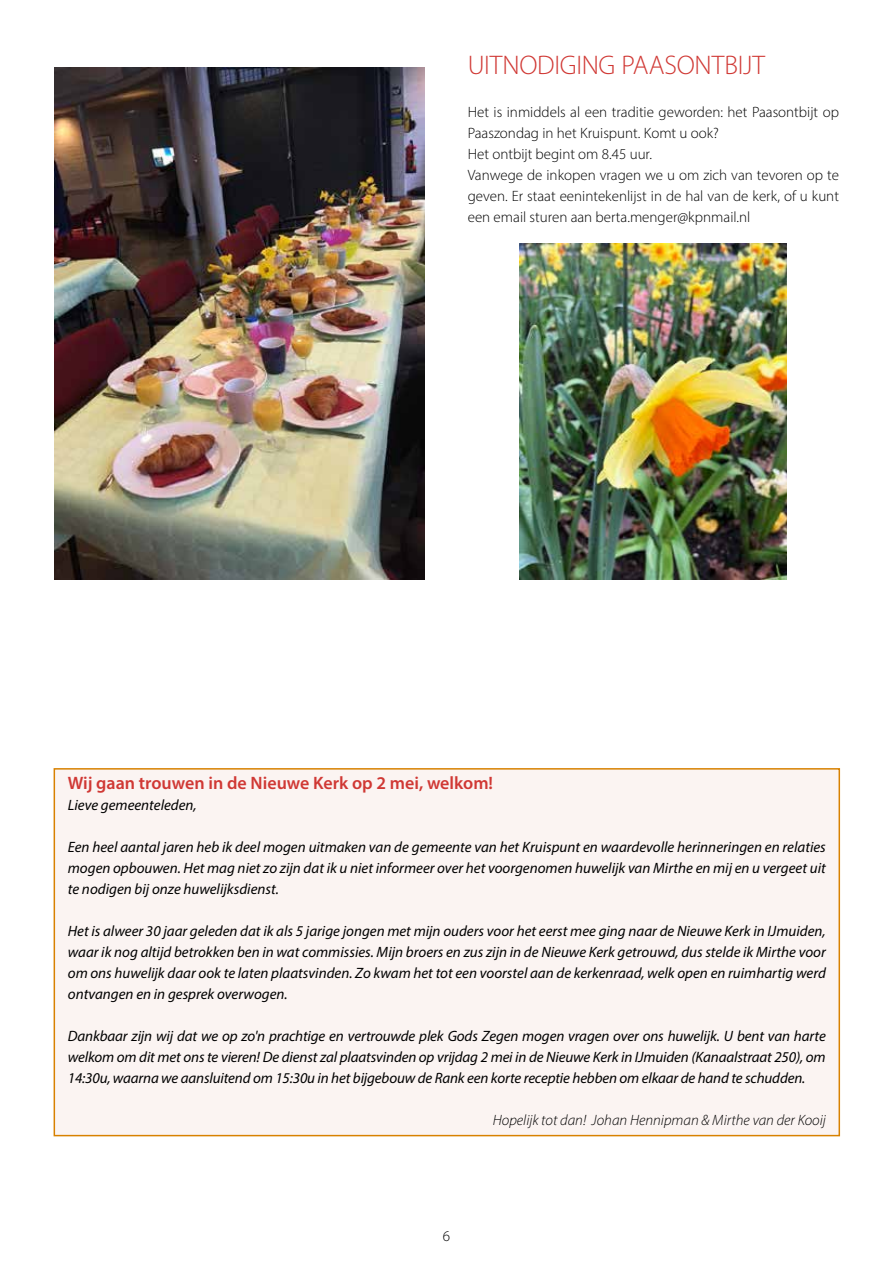
<style>
.page{position:relative;width:893px;height:1263px;background:#fff}
.page>*{position:absolute;margin:0;border:0;box-sizing:border-box;transform-origin:0 0}
.t1{font:300 27px "Myriad Pro";letter-spacing:-.01em;color:#d03834}
.t2{font:600 18px "Myriad Pro";color:#d03834}
.t3{font:italic 15px/21px "Myriad Pro";color:#000;text-align:justify}
.t4{font:300 15px/21px "Myriad Pro";color:#000}
.t5{font:italic 300 15px "Myriad Pro";color:#000}
</style>
<div class="page">
<img style="left:54px;top:68px;width:371px;height:511px">
<img style="left:520px;top:243px;width:267px;height:336px">
<div style="left:54px;top:769px;width:785px;height:366px;background:#fbf4f2"></div>
<div style="left:54px;top:768px;width:786px;height:368px;border:2px solid #d88100"></div>
<h1 class="t1" style="left:468px;top:49px;width:299px">UITNODIGING PAASONTBIJT</h1>
<p class="t4" style="left:468px;top:101px;width:373px">Het is inmiddels al een traditie geworden: het Paasontbijt op Paaszondag in het Kruispunt. Komt u ook?<br>Het ontbijt begint om 8.45 uur.<br>Vanwege de inkopen vragen we u om zich van tevoren op te geven. Er staat eenintekenlijst in de hal van de kerk, of u kunt een email sturen aan berta.menger@kpnmail.nl</p>
<p class="t2" style="left:68px;top:772px;width:427px">Wij gaan trouwen in de Nieuwe Kerk op 2 mei, welkom!</p>
<p class="t3" style="left:68px;top:794px;width:130px">Lieve gemeenteleden,</p>
<p class="t3" style="left:68px;top:836px;width:759px">Een heel aantal jaren heb ik deel mogen uitmaken van de gemeente van het Kruispunt en waardevolle herinneringen en relaties mogen opbouwen. Het mag niet zo zijn dat ik u niet informeer over het voorgenomen huwelijk van Mirthe en mij en u vergeet uit te nodigen bij onze huwelijksdienst.</p>
<p class="t3" style="left:68px;top:920px;width:760px">Het is alweer 30 jaar geleden dat ik als 5 jarige jongen met mijn ouders voor het eerst mee ging naar de Nieuwe Kerk in IJmuiden, waar ik nog altijd betrokken ben in wat commissies. Mijn broers en zus zijn in de Nieuwe Kerk getrouwd, dus stelde ik Mirthe voor om ons huwelijk daar ook te laten plaatsvinden. Zo kwam het tot een voorstel aan de kerkenraad, welk open en ruimhartig werd ontvangen en in gesprek overwogen.</p>
<p class="t3" style="left:68px;top:1025px;width:759px">Dankbaar zijn wij dat we op zo'n prachtige en vertrouwde plek Gods Zegen mogen vragen over ons huwelijk. U bent van harte welkom om dit met ons te vieren! De dienst zal plaatsvinden op vrijdag 2 mei in de Nieuwe Kerk in IJmuiden (Kanaalstraat 250), om 14:30u, waarna we aansluitend om 15:30u in het bijgebouw de Rank een korte receptie hebben om elkaar de hand te schudden.</p>
<p class="t5" style="left:493px;top:1111px;width:334px">Hopelijk tot dan! Johan Hennipman &amp; Mirthe van der Kooij</p>
<p class="t4" style="left:443px;top:1226px;width:9px">6</p>
</div>
